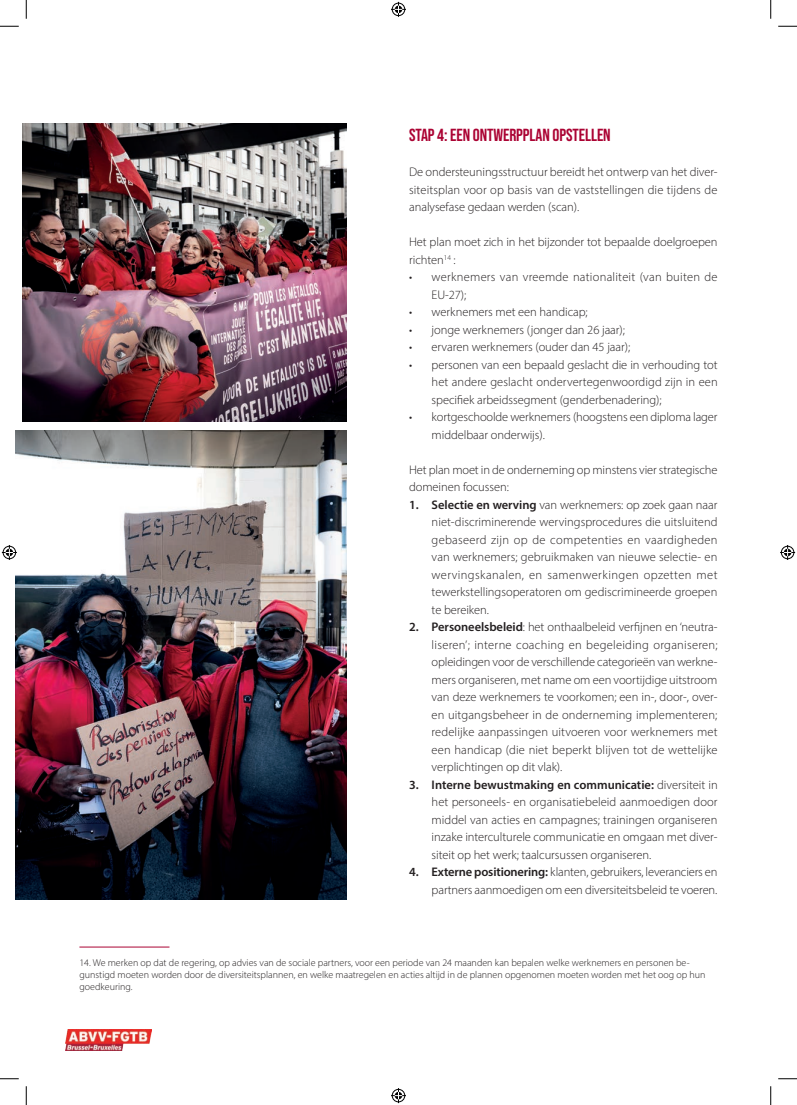
<style>
.page{position:relative;width:797px;height:1105px;background:#fff}
.page>*{position:absolute;margin:0;border:0;box-sizing:border-box;transform-origin:0 0}
.t1{font:700 17.5px "Bebas Neue Pro";letter-spacing:-.005em;color:#ab0333}
.t2{font:300 12.5px/17.5px "Myriad Pro";letter-spacing:-.005em;color:#231f20;text-align:justify}
.t3{font:300 12.5px/17.5px "Myriad Pro";letter-spacing:.02em;color:#231f20}
.t4{font:300 10px/12px "Myriad Pro";color:#231f20}
.s1{font-weight:600}
</style>
<div class="page">
<img style="left:66px;top:1030px;width:86px;height:21px">
<hr style="left:79px;top:947px;width:90px;height:1px;background:#ab0333">
<img style="left:23px;top:124px;width:323px;height:297px">
<img style="left:16px;top:430px;width:330px;height:470px">
<svg style="left:0;top:25px;width:19px;height:2px"></svg>
<svg style="left:778px;top:25px;width:19px;height:2px"></svg>
<svg style="left:0;top:1078px;width:19px;height:1px"></svg>
<svg style="left:778px;top:1078px;width:19px;height:1px"></svg>
<svg style="left:25px;top:0;width:2px;height:19px"></svg>
<svg style="left:25px;top:1086px;width:2px;height:19px"></svg>
<svg style="left:770px;top:0;width:1px;height:19px"></svg>
<svg style="left:770px;top:1086px;width:1px;height:19px"></svg>
<svg style="left:391px;top:2px;width:15px;height:15px"></svg>
<svg style="left:391px;top:1088px;width:15px;height:15px"></svg>
<svg style="left:2px;top:545px;width:15px;height:15px"></svg>
<svg style="left:780px;top:545px;width:15px;height:15px"></svg>
<h1 class="t1" style="left:409px;top:125px;width:203px">STAP 4: EEN ONTWERPPLAN OPSTELLEN</h1>
<p class="t2" style="left:409px;top:163px;width:310px">De ondersteuningsstructuur bereidt het ontwerp van het diver&shy;siteitsplan voor op basis van de vaststellingen die tijdens de analysefase gedaan werden (scan).</p>
<p class="t2" style="left:409px;top:233px;width:310px">Het plan moet zich in het bijzonder tot bepaalde doelgroepen richten<sup>14</sup> :</p>
<p class="t3" style="left:431px;top:268px;width:287px;text-indent:-22px">• werknemers van vreemde nationaliteit (van buiten de<br>EU-27);</p>
<p class="t2" style="left:409px;top:303px;width:180px">• werknemers met een handicap;</p>
<p class="t2" style="left:409px;top:321px;width:217px">• jonge werknemers (jonger dan 26 jaar);</p>
<p class="t2" style="left:409px;top:338px;width:223px">• ervaren werknemers (ouder dan 45 jaar);</p>
<p class="t2" style="left:431px;top:356px;width:287px;text-indent:-22px">• personen van een bepaald geslacht die in verhouding tot het andere geslacht ondervertegenwoordigd zijn in een specifiek arbeidssegment (genderbenadering);</p>
<p class="t2" style="left:431px;top:408px;width:287px;text-indent:-22px">• kortgeschoolde werknemers (hoogstens een diploma lager middelbaar onderwijs).</p>
<p class="t2" style="left:409px;top:461px;width:310px">Het plan moet in de onderneming op minstens vier strategische domeinen focussen:</p>
<p class="t2" style="left:431px;top:496px;width:287px;text-indent:-22px"><span class="s1">1. Selectie en werving</span> van werknemers: op zoek gaan naar niet-discriminerende wervingsprocedures die uitsluitend gebaseerd zijn op de competenties en vaardigheden van werknemers; gebruikmaken van nieuwe selectie- en wervingskanalen, en samenwerkingen opzetten met tewerkstellingsoperatoren om gediscrimineerde groepen te bereiken.</p>
<p class="t2" style="left:431px;top:618px;width:287px;text-indent:-22px"><span class="s1">2. Personeelsbeleid</span>: het onthaalbeleid verfijnen en ‘neutra&shy;liseren’; interne coaching en begeleiding organiseren; opleidingen voor de verschillende categorieën van werkne&shy;mers organiseren, met name om een voortijdige uitstroom van deze werknemers te voorkomen; een in-, door-, over&shy;en uitgangsbeheer in de onderneming implementeren; redelijke aanpassingen uitvoeren voor werknemers met een handicap (die niet beperkt blijven tot de wettelijke verplichtingen op dit vlak).</p>
<p class="t2" style="left:431px;top:776px;width:287px;text-indent:-22px"><span class="s1">3. Interne bewustmaking en communicatie:</span> diversiteit in het personeels- en organisatiebeleid aanmoedigen door middel van acties en campagnes; trainingen organiseren inzake interculturele communicatie en omgaan met diver&shy;siteit op het werk; taalcursussen organiseren.</p>
<p class="t2" style="left:409px;top:863px;width:310px;text-align:right"><span class="s1">4. Externe positionering:</span> klanten, gebruikers, leveranciers en partners aanmoedigen om een diversiteitsbeleid te voeren.</p>
<p class="t4" style="left:79px;top:957px;width:627px">14. We merken op dat de regering, op advies van de sociale partners, voor een periode van 24 maanden kan bepalen welke werknemers en personen be&shy;gunstigd moeten worden door de diversiteitsplannen, en welke maatregelen en acties altijd in de plannen opgenomen moeten worden met het oog op hun goedkeuring.</p>
</div>
